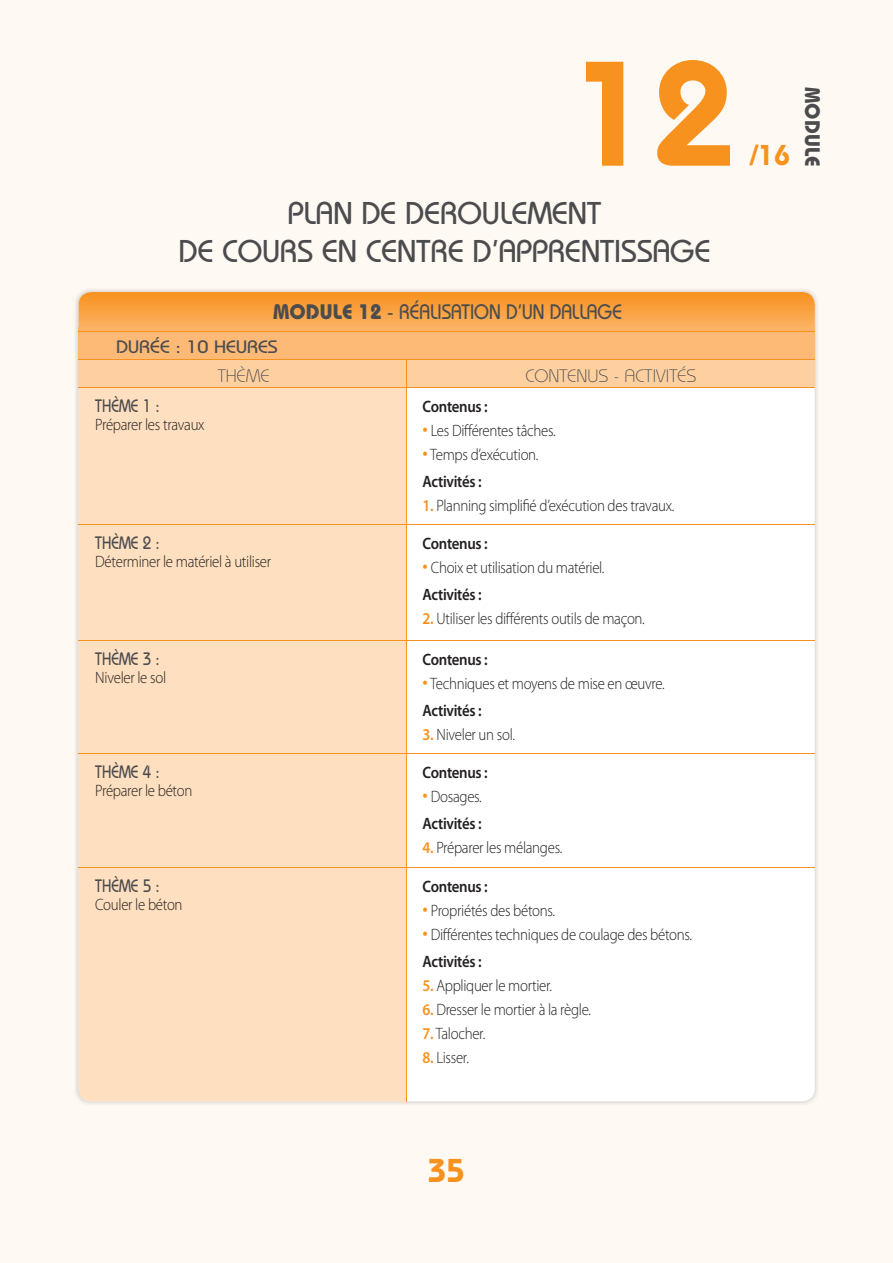
<style>
.page{position:relative;width:893px;height:1263px;background:#fff9f3}
.page>*{position:absolute;margin:0;border:0;box-sizing:border-box;transform-origin:0 0}
.t1{font:600 148.5px "Bauhaus";color:#f7921f}
.t2{font:600 33px "Bauhaus";color:#f7921f}
.t3{font:500 31.5px/37.8px "Bauhaus";color:#4c4c4e;text-align:center}
.t4{font:600 28.65px "Bauhaus";color:#f7921f}
.t5{font:500 21px "Bauhaus";color:#4c4c4e}
.t6{font:700 21px "Bauhaus";color:#4c4c4e}
.t7{font:500 18px "Bauhaus";color:#4c4c4e;scale:.85 1}
.t8{font:300 18px "Bauhaus";color:#4c4c4e}
.t9{font:500 18px "Bauhaus";color:#4c4c4e;scale:1.1 1}
.t10{font:300 16.5px/27px "Myriad Pro";letter-spacing:-.02em;color:#231f20;scale:.9 1}
.t11{font:600 16.5px/27px "Myriad Pro";letter-spacing:-.02em;color:#231f20;scale:.9 1}
.s1{font-weight:700}
.s2{font-size:24px;color:#f7921f}
.s3{font-weight:600}
.s4{font-weight:600;color:#f7921f}
.s5{font-weight:300;font-size:24px;color:#f7921f}
.s6{font-weight:300}
</style>
<div class="page">
<div style="left:79px;top:292px;width:736px;height:809px;background:#fff;border-radius:13px"></div>
<div style="left:79px;top:388px;width:327px;height:713px;background:#fedfbf"></div>
<hr style="left:79px;top:524px;width:736px;height:1px;background:#f7921f">
<hr style="left:79px;top:640px;width:736px;height:1px;background:#f7921f">
<hr style="left:79px;top:753px;width:736px;height:1px;background:#f7921f">
<hr style="left:79px;top:867px;width:736px;height:1px;background:#f7921f">
<div style="left:79px;top:327px;width:736px;height:33px;background:#fcba76"></div>
<div style="left:79px;top:360px;width:736px;height:28px;background:#fed09f"></div>
<svg style="left:79px;top:292px;width:736px;height:39px;background:#f9a343"></svg>
<hr style="left:79px;top:359px;width:736px;height:1px;background:#f7921f">
<hr style="left:79px;top:331px;width:736px;height:1px;background:#f7921f">
<hr style="left:79px;top:387px;width:736px;height:1px;background:#f7921f">
<hr style="left:406px;top:360px;width:1px;height:741px;background:#f7921f">
<h1 class="t1" style="left:570px;top:62px;width:167px">12</h1>
<h3 class="t3" style="left:178px;top:198px;width:534px">PLAN DE DEROULEMENT<br>DE COURS EN CENTRE D’APPRENTISSAGE</h3>
<p class="t5" style="left:273px;top:304px;width:350px"><span class="s1">MODULE 12</span> - RÉALISATION D’UN DALLAGE</p>
<p class="t9" style="left:116px;top:340px;width:149px">DURÉE : 10 HEURES</p>
<p class="t8" style="left:218px;top:369px;width:53px">THÈME</p>
<p class="t8" style="left:525px;top:369px;width:172px">CONTENUS - ACTIVITÉS</p>
<p class="t7" style="left:95px;top:399px;width:78px">THÈME 1 :</p>
<p class="t10" style="left:95px;top:413px;width:123px">Préparer les travaux</p>
<p class="t11" style="left:423px;top:395px;width:74px">Contenus :</p>
<p class="t10" style="left:423px;top:419px;width:149px"><span class="s2">•</span> Les Différentes tâches.</p>
<p class="t10" style="left:423px;top:443px;width:130px"><span class="s2">•</span> Temps d’exécution.<br><span class="s3">Activités :</span></p>
<p class="t10" style="left:423px;top:494px;width:281px"><span class="s4">1.</span> Planning simplifié d’exécution des travaux.</p>
<p class="t11" style="left:423px;top:532px;width:74px">Contenus :</p>
<p class="t10" style="left:423px;top:556px;width:204px"><span class="s2">•</span> Choix et utilisation du matériel.<br><span class="s3">Activités :</span></p>
<p class="t10" style="left:423px;top:607px;width:248px"><span class="s4">2.</span> Utiliser les différents outils de maçon.</p>
<p class="t11" style="left:423px;top:647px;width:74px">Contenus :</p>
<p class="t10" style="left:423px;top:671px;width:271px"><span class="s2">•</span> Techniques et moyens de mise en œuvre.<br><span class="s3">Activités :</span></p>
<p class="t10" style="left:423px;top:722px;width:104px"><span class="s4">3.</span> Niveler un sol.</p>
<p class="t11" style="left:423px;top:760px;width:74px">Contenus :</p>
<p class="t11" style="left:423px;top:784px;width:67px"><span class="s5">•</span> <span class="s6">Dosages.<br></span>Activités :</p>
<p class="t10" style="left:423px;top:835px;width:157px"><span class="s4">4.</span> Préparer les mélanges.</p>
<p class="t11" style="left:423px;top:875px;width:74px">Contenus :</p>
<p class="t10" style="left:423px;top:899px;width:149px"><span class="s2">•</span> Propriétés des bétons.</p>
<p class="t10" style="left:423px;top:923px;width:301px"><span class="s2">•</span> Différentes techniques de coulage des bétons.<br><span class="s3">Activités :</span></p>
<p class="t10" style="left:423px;top:974px;width:146px"><span class="s4">5.</span> Appliquer le mortier.</p>
<p class="t10" style="left:423px;top:998px;width:189px"><span class="s4">6.</span> Dresser le mortier à la règle.</p>
<p class="t10" style="left:423px;top:1022px;width:71px"><span class="s4">7.</span> Talocher.</p>
<p class="t10" style="left:423px;top:1046px;width:53px"><span class="s4">8.</span> Lisser.</p>
<p class="t7" style="left:95px;top:536px;width:78px">THÈME 2 :</p>
<p class="t10" style="left:95px;top:549px;width:197px">Déterminer le matériel à utiliser</p>
<p class="t7" style="left:95px;top:652px;width:78px">THÈME 3 :</p>
<p class="t10" style="left:95px;top:665px;width:80px">Niveler le sol</p>
<p class="t7" style="left:95px;top:765px;width:78px">THÈME 4 :</p>
<p class="t10" style="left:95px;top:778px;width:109px">Préparer le béton</p>
<p class="t7" style="left:95px;top:879px;width:78px">THÈME 5 :</p>
<p class="t10" style="left:95px;top:893px;width:99px">Couler le béton</p>
<h3 class="t4" style="left:750px;top:145px;width:41px">/16</h3>
<p class="t6" style="left:820px;top:87px;width:81px;rotate:90deg">MODULE</p>
<h2 class="t2" style="left:428px;top:1159px;width:38px">1335</h2>
</div>
